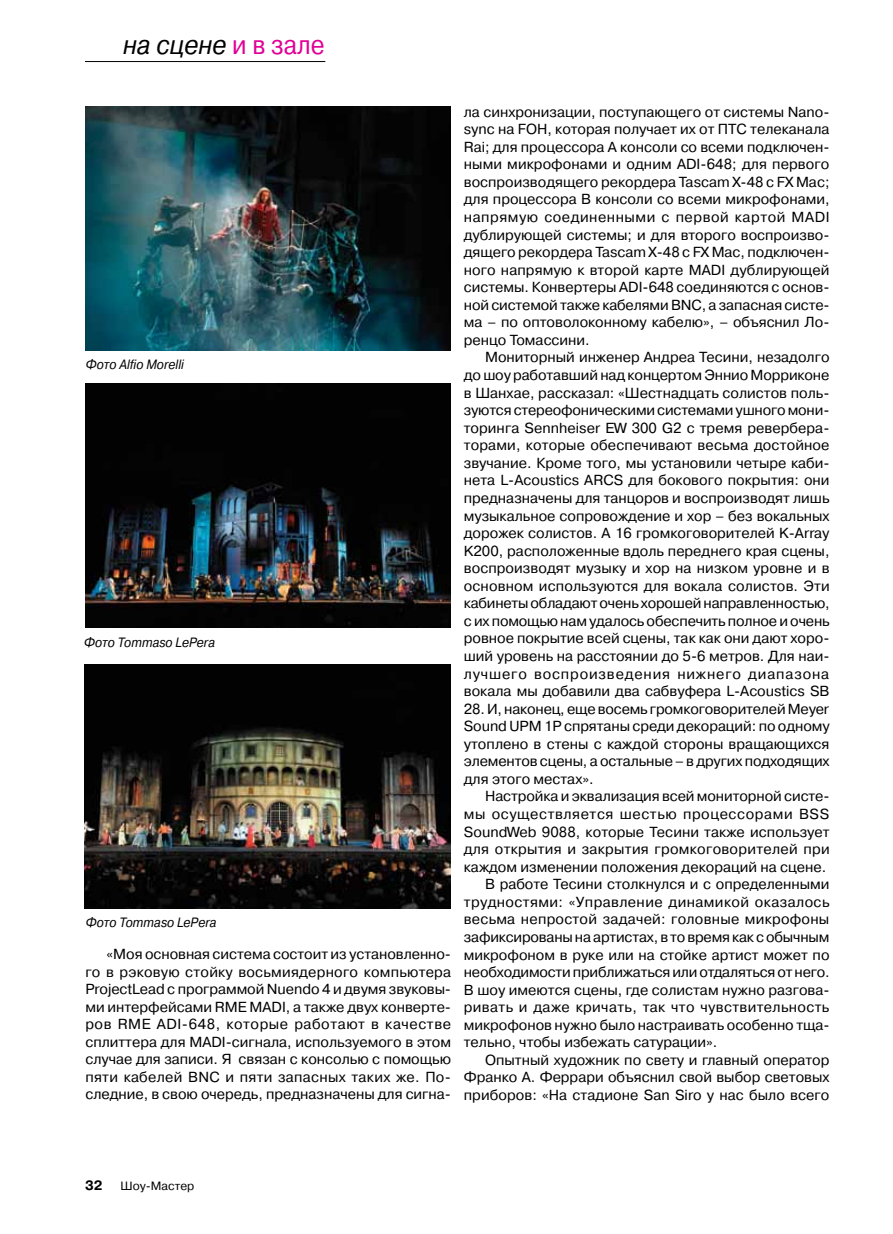
<style>
.page{position:relative;width:893px;height:1234px;background:#fff}
.page>*{position:absolute;margin:0;border:0;box-sizing:border-box;transform-origin:0 0}
.t1{font:italic 27px "Pragmatica C";color:#000;scale:.9 1}
.t2{font:14.55px/17.5px "Pragmatica C";color:#000;text-align:justify}
.t3{font:14.55px "Pragmatica C";letter-spacing:.025em;color:#000}
.t4{font:14.55px "Pragmatica C";letter-spacing:.02em;color:#000}
.t5{font:14.55px "Pragmatica C";letter-spacing:.04em;color:#000}
.t6{font:italic 13.5px "Pragmatica C";color:#000;scale:.9 1}
.t7{font:700 13.5px "Pragmatica C";color:#000}
.t8{font:12px "Pragmatica C";color:#000}
.s1{font-style:normal;color:#e00096}
</style>
<div class="page">
<hr style="left:85px;top:61px;width:240px;height:1px;background:#000">
<img style="left:85px;top:106px;width:366px;height:244px">
<img style="left:85px;top:383px;width:366px;height:244px">
<img style="left:84px;top:664px;width:366px;height:244px">
<h1 class="t1" style="left:123px;top:30px;width:225px">на сцене <span class="s1">и в зале</span></h1>
<p class="t6" style="left:86px;top:357px;width:111px">Фото Alfio Morelli</p>
<p class="t6" style="left:84px;top:634px;width:147px">Фото Tommaso LePera</p>
<p class="t6" style="left:86px;top:915px;width:147px">Фото Tommaso LePera</p>
<p class="t2" style="left:85px;top:945px;width:367px;text-indent:21px">«Моя основная система состоит из установленно&shy;го в рэковую стойку восьмиядерного компьютера ProjectLead с программой Nuendo 4 и двумя звуковы&shy;ми интерфейсами RME MADI, а также двух конверте&shy;ров RME ADI-648, которые работают в качестве сплиттера для MADI-сигнала, используемого в этом случае для записи. Я связан с консолью с помощью пяти кабелей BNC и пяти запасных таких же. По&shy;следние, в свою очередь, предназначены для сигна-</p>
<p class="t2" style="left:464px;top:103px;width:367px">ла синхронизации, поступающего от системы Nano&shy;sync на FOH, которая получает их от ПТС телеканала Rai; для процессора А консоли со всеми подключен&shy;ными микрофонами и одним ADI-648; для первого воспроизводящего рекордера Tascam X-48 с FX Mac; для процессора В консоли со всеми микрофонами, напрямую соединенными с первой картой MADI дублирующей системы; и для второго воспроизво&shy;дящего рекордера Tascam X-48 с FX Mac, подключен&shy;ного напрямую к второй карте MADI дублирующей системы. Конвертеры ADI-648 соединяются с основ&shy;ной системой также кабелями BNC, а запасная систе&shy;ма – по оптоволоконному кабелю», – объяснил Ло&shy;ренцо Томассини.</p>
<p class="t2" style="left:464px;top:348px;width:367px;text-indent:21px">Мониторный инженер Андреа Тесини, незадолго до шоу работавший над концертом Эннио Морриконе в Шанхае, рассказал: «Шестнадцать солистов поль&shy;зуются стереофоническими системами ушного мони&shy;торинга Sennheiser EW 300 G2 с тремя ревербера&shy;торами, которые обеспечивают весьма достойное звучание. Кроме того, мы установили четыре каби&shy;нета L-Acoustics ARCS для бокового покрытия: они предназначены для танцоров и воспроизводят лишь музыкальное сопровождение и хор – без вокальных дорожек солистов. А 16 громкоговорителей K-Array K200, расположенные вдоль переднего края сцены, воспроизводят музыку и хор на низком уровне и в основном используются для вокала солистов. Эти кабинеты обладают очень хорошей направленностью, с их помощью нам удалось обеспечить полное и очень ровное покрытие всей сцены, так как они дают хоро&shy;ший уровень на расстоянии до 5-6 метров. Для наи&shy;лучшего воспроизведения нижнего диапазона вокала мы добавили два сабвуфера L-Acoustics SB</p>
<p class="t2" style="left:464px;top:699px;width:367px">28. И, наконец, еще восемь громкоговорителей Meyer Sound UPM 1P спрятаны среди декораций: по одному утоплено в стены с каждой стороны вращающихся элементов сцены, а остальные – в других подходящих для этого местах».</p>
<p class="t2" style="left:485px;top:787px;width:346px">Настройка и эквализация всей мониторной систе-</p>
<p class="t5" style="left:464px;top:805px;width:367px">мы осуществляется шестью процессорами BSS</p>
<p class="t2" style="left:464px;top:822px;width:367px">SoundWeb 9088, которые Тесини также использует</p>
<p class="t4" style="left:464px;top:840px;width:367px">для открытия и закрытия громкоговорителей при</p>
<p class="t2" style="left:464px;top:857px;width:364px">каждом изменении положения декораций на сцене.</p>
<p class="t2" style="left:485px;top:875px;width:346px">В работе Тесини столкнулся и с определенными</p>
<p class="t3" style="left:464px;top:893px;width:367px">трудностями: «Управление динамикой оказалось</p>
<p class="t2" style="left:464px;top:910px;width:367px">весьма непростой задачей: головные микрофоны</p>
<p class="t2" style="left:464px;top:928px;width:367px">зафиксированы на артистах, в то время как с обычным</p>
<p class="t2" style="left:464px;top:945px;width:367px">микрофоном в руке или на стойке артист может по</p>
<p class="t2" style="left:464px;top:963px;width:367px">необходимости приближаться или отдаляться от него.</p>
<p class="t2" style="left:464px;top:980px;width:367px">В шоу имеются сцены, где солистам нужно разгова-</p>
<p class="t3" style="left:464px;top:998px;width:367px">ривать и даже кричать, так что чувствительность</p>
<p class="t2" style="left:464px;top:1015px;width:367px">микрофонов нужно было настраивать особенно тща-</p>
<p class="t2" style="left:464px;top:1033px;width:255px">тельно, чтобы избежать сатурации».</p>
<p class="t2" style="left:485px;top:1050px;width:346px">Опытный художник по свету и главный оператор</p>
<p class="t2" style="left:464px;top:1068px;width:367px">Франко А. Феррари объяснил свой выбор световых</p>
<p class="t2" style="left:464px;top:1085px;width:367px">приборов: «На стадионе San Siro у нас было всего</p>
<p class="t7" style="left:85px;top:1177px;width:19px">32</p>
<p class="t8" style="left:121px;top:1178px;width:75px">Шоу-Мастер</p>
</div>
